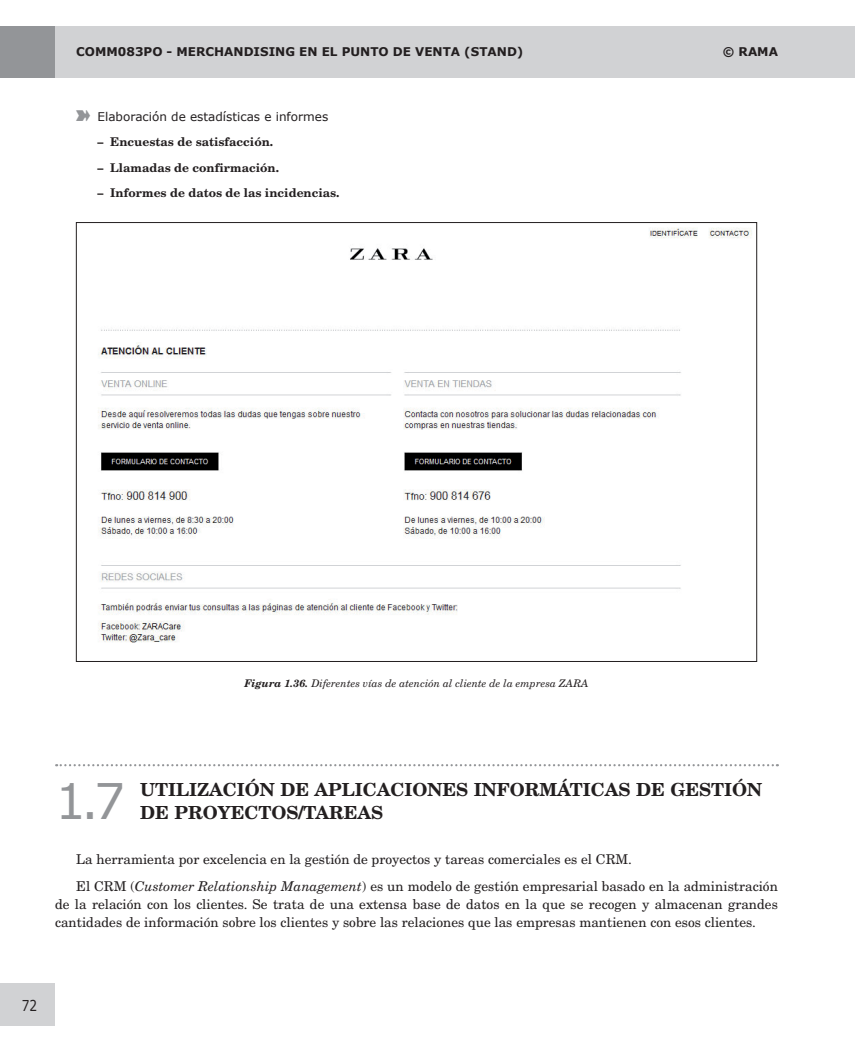
<style>
.page{position:relative;width:855px;height:1049px;background:#fff}
.page>*{position:absolute;margin:0;border:0;box-sizing:border-box;transform-origin:0 0}
.t1{font:48.9px "Verdana";color:#939598}
.t2{font:700 18px/22.5px "New Century Schlbk LT Std";color:#231f20}
.t3{font:15px "Verdana";color:#231f20;scale:.8 1}
.t4{font:13.5px/27px "New Century Schlbk LT Std";color:#231f20}
.t5{font:700 12px "New Century Schlbk LT Std";color:#231f20}
.t6{font:700 12px "Verdana";color:#231f20}
.t7{font:12px "Verdana";color:#231f20}
.t8{font:italic 10.5px "New Century Schlbk LT Std";color:#231f20}
.s1{font-weight:700}
.s2{font-style:italic}
</style>
<div class="page">
<div style="left:0;top:983px;width:55px;height:43px;background:#d1d2d4"></div>
<div style="left:55px;top:27px;width:799px;height:51px;background:#d1d2d4"></div>
<div style="left:0;top:27px;width:55px;height:51px;background:#939598"></div>
<hr style="left:854px;top:27px;width:1px;height:51px;background:#d1d2d4">
<svg style="left:56px;top:764px;width:722px;height:2px"></svg>
<img style="left:98px;top:227px;width:654px;height:416px">
<p class="t6" style="left:76px;top:44px;width:449px">COMM083PO - MERCHANDISING EN EL PUNTO DE VENTA (STAND)</p>
<p class="t6" style="left:723px;top:44px;width:57px">© RAMA</p>
<p class="t7" style="left:98px;top:109px;width:232px">Elaboración de estadísticas e informes</p>
<p class="t5" style="left:98px;top:134px;width:177px">– Encuestas de satisfacción.</p>
<p class="t5" style="left:98px;top:160px;width:183px">– Llamadas de confirmación.</p>
<p class="t5" style="left:98px;top:185px;width:243px">– Informes de datos de las incidencias.</p>
<p class="t8" style="left:244px;top:676px;width:345px"><span class="s1">Figura 1.36.</span> Diferentes vías de atención al cliente de la empresa ZARA</p>
<h1 class="t1" style="left:55px;top:769px;width:72px">1.7</h1>
<h2 class="t2" style="left:140px;top:778px;width:623px">UTILIZACIÓN DE APLICACIONES INFORMÁTICAS DE GESTIÓN<br>DE PROYECTOS/TAREAS</h2>
<p class="t4" style="left:76px;top:845px;width:703px">La herramienta por excelencia en la gestión de proyectos y tareas comerciales es el CRM.<br>El CRM (<span class="s2">Customer Relationship Management</span>) es un modelo de gestión empresarial basado en la administración</p>
<p class="t4" style="left:55px;top:894px;width:724px;line-height:18px">de la relación con los clientes. Se trata de una extensa base de datos en la que se recogen y almacenan grandes cantidades de información sobre los clientes y sobre las relaciones que las empresas mantienen con esos clientes.</p>
<p class="t3" style="left:22px;top:995px;width:21px">72</p>
</div>
